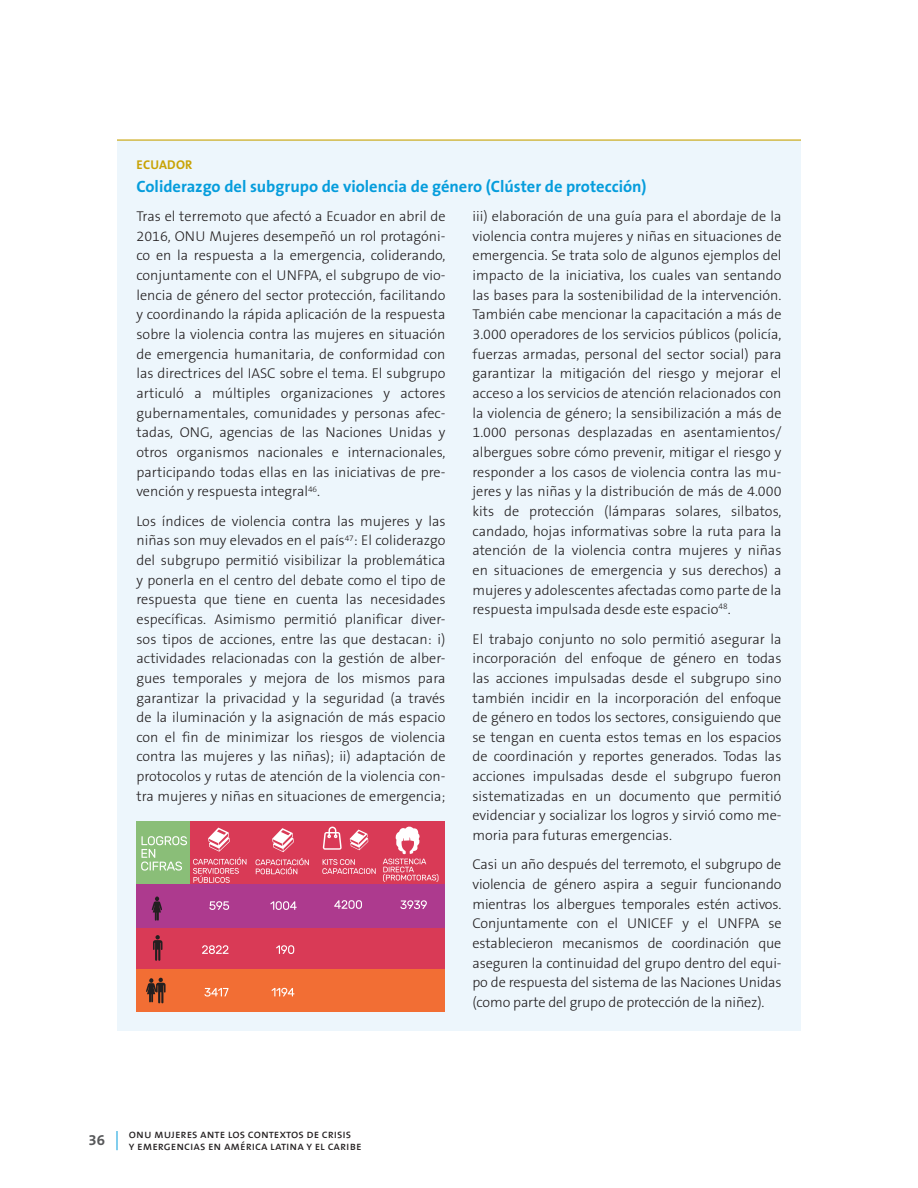
<style>
.page{position:relative;width:918px;height:1188px;background:#fff}
.page>*{position:absolute;margin:0;border:0;box-sizing:border-box;transform-origin:0 0}
.t1{font:700 16.5px "The Sans B7";color:#069ddc}
.t2{font:700 15px "The Sans B7";color:#57585a}
.t3{font:300 14.25px/19.6px "The Sans B3";color:#231f20;text-align:justify}
.t4{font:700 12.75px "The Sans B7";letter-spacing:.02em;color:#c8a306}
.t5{font:12px/12px "The Sans Caps";color:#231f20}
</style>
<div class="page">
<svg style="left:117px;top:1131px;width:1px;height:19px"></svg>
<div style="left:117px;top:140px;width:684px;height:891px;background:#edf6fc"></div>
<hr style="left:117px;top:139px;width:684px;height:2px;background:#c8a306">
<div style="left:136px;top:821px;width:309px;height:63px;background:#d93a56"></div>
<div style="left:136px;top:821px;width:54px;height:63px;background:#8abe78"></div>
<div style="left:136px;top:884px;width:309px;height:44px;background:#ad3a8e"></div>
<div style="left:136px;top:928px;width:309px;height:41px;background:#d93a56"></div>
<div style="left:136px;top:969px;width:309px;height:42px;background:#f26e34"></div>
<svg style="left:141px;top:836px;width:46px;height:35px"></svg>
<svg style="left:334px;top:900px;width:28px;height:9px"></svg>
<svg style="left:209px;top:901px;width:20px;height:9px"></svg>
<svg style="left:202px;top:945px;width:27px;height:9px"></svg>
<svg style="left:204px;top:988px;width:24px;height:9px"></svg>
<svg style="left:272px;top:828px;width:22px;height:24px"></svg>
<svg style="left:350px;top:830px;width:18px;height:20px"></svg>
<svg style="left:323px;top:827px;width:19px;height:23px"></svg>
<svg style="left:193px;top:828px;width:53px;height:55px"></svg>
<svg style="left:270px;top:901px;width:27px;height:9px"></svg>
<svg style="left:276px;top:945px;width:18px;height:9px"></svg>
<svg style="left:272px;top:988px;width:22px;height:8px"></svg>
<svg style="left:256px;top:858px;width:53px;height:16px"></svg>
<svg style="left:400px;top:900px;width:27px;height:9px"></svg>
<svg style="left:322px;top:859px;width:54px;height:15px"></svg>
<svg style="left:383px;top:826px;width:55px;height:56px"></svg>
<svg style="left:153px;top:935px;width:10px;height:26px"></svg>
<svg style="left:152px;top:896px;width:10px;height:25px"></svg>
<svg style="left:146px;top:978px;width:20px;height:25px"></svg>
<p class="t4" style="left:136px;top:158px;width:57px">ECUADOR</p>
<p class="t1" style="left:136px;top:178px;width:512px">Coliderazgo del subgrupo de violencia de género (Clúster de protección)</p>
<p class="t3" style="left:136px;top:207px;width:311px">Tras el terremoto que afectó a Ecuador en abril de 2016, ONU Mujeres desempeñó un rol protagóni&shy;co en la respuesta a la emergencia, coliderando, conjuntamente con el UNFPA, el subgrupo de vio&shy;lencia de género del sector protección, facilitando y coordinando la rápida aplicación de la respuesta sobre la violencia contra las mujeres en situación de emergencia humanitaria, de conformidad con las directrices del IASC sobre el tema. El subgrupo articuló a múltiples organizaciones y actores gubernamentales, comunidades y personas afec&shy;tadas, ONG, agencias de las Naciones Unidas y otros organismos nacionales e internacionales, participando todas ellas en las iniciativas de pre&shy;vención y respuesta integral<sup>46</sup>.</p>
<p class="t3" style="left:137px;top:512px;width:311px">Los índices de violencia contra las mujeres y las niñas son muy elevados en el país<sup>47</sup>: El coliderazgo del subgrupo permitió visibilizar la problemática y ponerla en el centro del debate como el tipo de respuesta que tiene en cuenta las necesidades específicas. Asimismo permitió planificar diver&shy;sos tipos de acciones, entre las que destacan: i) actividades relacionadas con la gestión de alber&shy;gues temporales y mejora de los mismos para garantizar la privacidad y la seguridad (a través de la iluminación y la asignación de más espacio con el fin de minimizar los riesgos de violencia contra las mujeres y las niñas); ii) adaptación de protocolos y rutas de atención de la violencia con&shy;tra mujeres y niñas en situaciones de emergencia;</p>
<p class="t3" style="left:473px;top:207px;width:311px">iii) elaboración de una guía para el abordaje de la violencia contra mujeres y niñas en situaciones de emergencia. Se trata solo de algunos ejemplos del impacto de la iniciativa, los cuales van sentando las bases para la sostenibilidad de la intervención.<br>También cabe mencionar la capacitación a más de 3.000 operadores de los servicios públicos (policía, fuerzas armadas, personal del sector social) para garantizar la mitigación del riesgo y mejorar el acceso a los servicios de atención relacionados con la violencia de género; la sensibilización a más de 1.000 personas desplazadas en asentamientos/ albergues sobre cómo prevenir, mitigar el riesgo y responder a los casos de violencia contra las mu&shy;jeres y las niñas y la distribución de más de 4.000 kits de protección (lámparas solares, silbatos, candado, hojas informativas sobre la ruta para la atención de la violencia contra mujeres y niñas en situaciones de emergencia y sus derechos) a mujeres y adolescentes afectadas como parte de la respuesta impulsada desde este espacio<sup>48</sup>.</p>
<p class="t3" style="left:473px;top:630px;width:311px">El trabajo conjunto no solo permitió asegurar la incorporación del enfoque de género en todas las acciones impulsadas desde el subgrupo sino también incidir en la incorporación del enfoque de género en todos los sectores, consiguiendo que se tengan en cuenta estos temas en los espacios de coordinación y reportes generados. Todas las acciones impulsadas desde el subgrupo fueron sistematizadas en un documento que permitió evidenciar y socializar los logros y sirvió como me&shy;moria para futuras emergencias.</p>
<p class="t3" style="left:473px;top:855px;width:311px">Casi un año después del terremoto, el subgrupo de violencia de género aspira a seguir funcionando mientras los albergues temporales estén activos.<br>Conjuntamente con el UNICEF y el UNFPA se establecieron mecanismos de coordinación que aseguren la continuidad del grupo dentro del equi&shy;po de respuesta del sistema de las Naciones Unidas (como parte del grupo de protección de la niñez).</p>
<p class="t2" style="left:89px;top:1132px;width:18px">36</p>
<p class="t5" style="left:129px;top:1128px;width:234px">onu mujeres ante los contextos de crisis<br>y emergencias en américa latina y el caribe</p>
</div>
